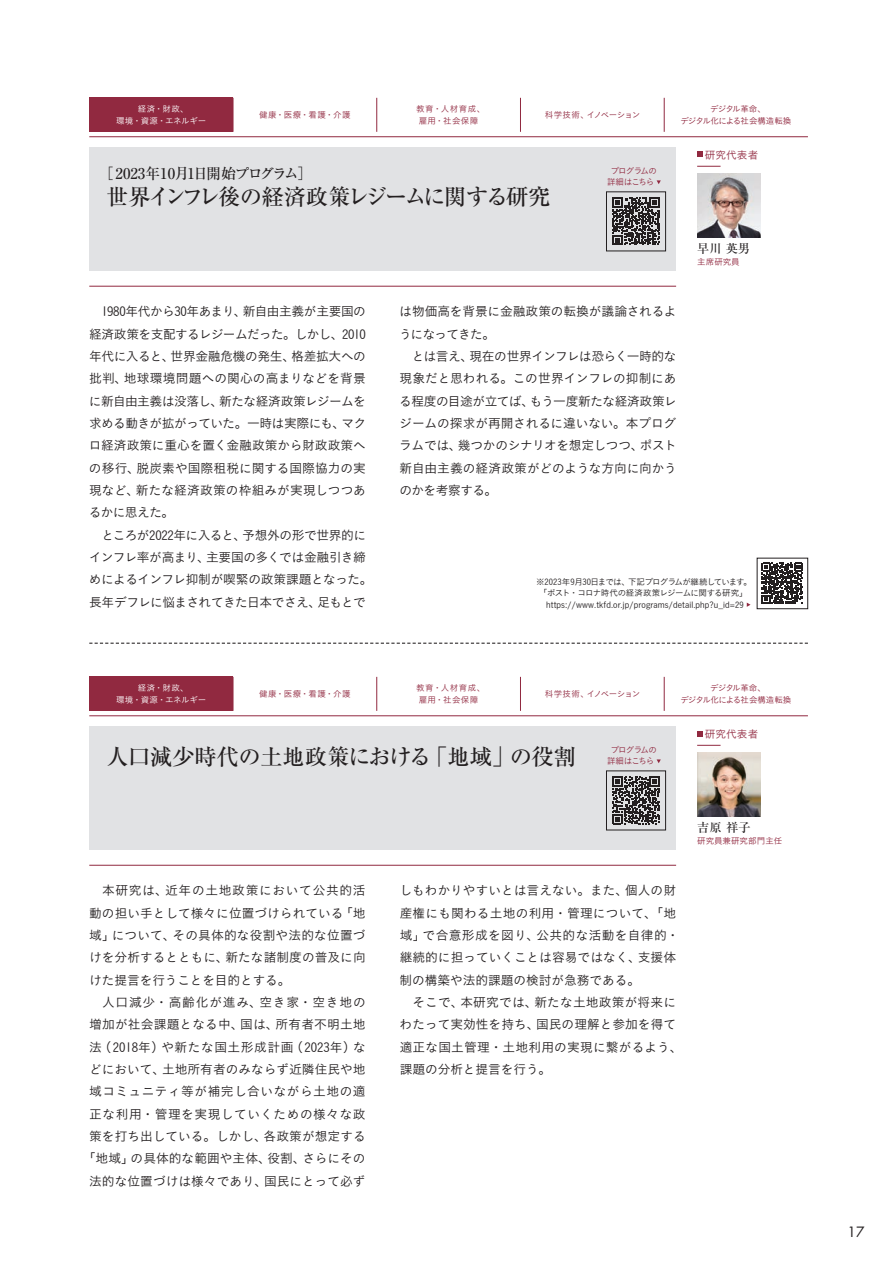
<style>
.page{position:relative;width:893px;height:1263px;background:#fff}
.page>*{position:absolute;margin:0;border:0;box-sizing:border-box;transform-origin:0 0}
.t1{font:500 22.35px "Ryumin Pro";letter-spacing:-.1em;color:#231f20}
.t2{font:500 22.35px "Ryumin Pro";letter-spacing:-.03em;color:#231f20}
.t3{font:500 14.85px "Ryumin Pro";letter-spacing:-.065em;color:#231f20}
.t4{font:13.8px "Futura";color:#231f20}
.t5{font:12.75px/22.4px "Koburina Go Std W3";color:#231f20;text-align:justify}
.t6{font:12.75px/22.4px "Koburina Go Std W3";letter-spacing:-.04em;color:#231f20;text-align:center}
.t7{font:500 12.15px "Ryumin Pro";letter-spacing:.01em;color:#231f20}
.t8{font:10.65px "Koburina Go Std W3";letter-spacing:.01em;color:#912940}
.t9{font:8.55px/11.7px "Koburina Go Std W3";letter-spacing:.01em;color:#231f20;text-align:center}
.t10{font:8.55px/11.7px "Koburina Go Std W3";letter-spacing:-.07em;color:#912940;text-align:center}
.t11{font:8.55px/11.7px "Koburina Go Std W3";letter-spacing:.02em;color:#fff;text-align:center}
.t12{font:8.55px/11.7px "Koburina Go Std W3";letter-spacing:.05em;color:#912940}
.t13{font:8.55px "Koburina Go Std W3";letter-spacing:-.02em;color:#912940}
.t14{font:8.55px/11.7px "Koburina Go Std W3";letter-spacing:-.11em;color:#912940;text-align:center}
.t15{font:8.55px "Koburina Go Std W3";letter-spacing:-.06em;color:#912940}
.t16{font:8.55px "Koburina Go Std W3";letter-spacing:.01em;color:#912940}
</style>
<div class="page">
<svg style="left:89px;top:643px;width:719px;height:1px"></svg>
<div style="left:89px;top:147px;width:587px;height:123px;background:#e1e2e4"></div>
<img style="left:697px;top:174px;width:64px;height:64px">
<svg style="left:612px;top:198px;width:48px;height:47px"></svg>
<div style="left:606px;top:192px;width:60px;height:59px;border:1px solid #231f20"></div>
<svg style="left:657px;top:180px;width:4px;height:4px"></svg>
<div style="left:89px;top:98px;width:144px;height:34px;background:#912940"></div>
<svg style="left:377px;top:98px;width:287px;height:34px"></svg>
<hr style="left:233px;top:98px;width:1px;height:34px;background:#912940">
<hr style="left:376px;top:98px;width:1px;height:34px;background:#912940">
<hr style="left:520px;top:98px;width:1px;height:34px;background:#912940">
<hr style="left:664px;top:98px;width:1px;height:34px;background:#912940">
<hr style="left:89px;top:286px;width:587px;height:1px;background:#912940">
<hr style="left:89px;top:136px;width:719px;height:1px;background:#912940">
<svg style="left:697px;top:152px;width:5px;height:5px"></svg>
<svg style="left:697px;top:166px;width:23px;height:1px"></svg>
<div style="left:89px;top:726px;width:587px;height:123px;background:#e1e2e4"></div>
<svg style="left:657px;top:759px;width:4px;height:4px"></svg>
<div style="left:89px;top:677px;width:144px;height:34px;background:#912940"></div>
<hr style="left:233px;top:677px;width:1px;height:34px;background:#912940">
<hr style="left:376px;top:677px;width:1px;height:34px;background:#912940">
<hr style="left:520px;top:677px;width:1px;height:34px;background:#912940">
<hr style="left:664px;top:677px;width:1px;height:34px;background:#912940">
<hr style="left:89px;top:865px;width:587px;height:1px;background:#912940">
<hr style="left:89px;top:715px;width:719px;height:1px;background:#912940">
<svg style="left:697px;top:731px;width:5px;height:5px"></svg>
<svg style="left:697px;top:745px;width:23px;height:1px"></svg>
<svg style="left:612px;top:777px;width:48px;height:47px"></svg>
<div style="left:606px;top:771px;width:60px;height:59px;border:1px solid #231f20"></div>
<svg style="left:762px;top:563px;width:41px;height:41px"></svg>
<div style="left:757px;top:558px;width:51px;height:51px;border:1px solid #231f20"></div>
<img style="left:697px;top:753px;width:64px;height:64px">
<p class="t11" style="left:116px;top:103px;width:92px">経済・財政、<br>環境・資源・エネルギー</p>
<p class="t13" style="left:259px;top:108px;width:93px">健康・医療・看護・介護</p>
<p class="t12" style="left:416px;top:103px;width:70px">教育・人材育成、雇用・社会保障</p>
<p class="t15" style="left:545px;top:108px;width:97px">科学技術、イノベーション</p>
<p class="t10" style="left:680px;top:103px;width:112px">デジタル革命、<br>デジタル化による社会構造転換</p>
<p class="t8" style="left:705px;top:146px;width:55px">研究代表者</p>
<p class="t3" style="left:99px;top:162px;width:215px">［ 2023年10月1日開始プログラム］</p>
<h1 class="t1" style="left:106px;top:179px;width:446px">世界インフレ後の経済政策レジームに関する研究</h1>
<p class="t14" style="left:607px;top:164px;width:51px">プログラムの詳細はこちら</p>
<p class="t7" style="left:697px;top:238px;width:55px">早川 英男</p>
<p class="t13" style="left:697px;top:256px;width:44px">主席研究員</p>
<p class="t5" style="left:89px;top:300px;width:279px;text-indent:13px">1980年代から30年あまり、新自由主義が主要国の経済政策を支配するレジームだった。しかし、2010年代に入ると、世界金融危機の発生、格差拡大への批判、地球環境問題への関心の高まりなどを背景に新自由主義は没落し、新たな経済政策レジームを求める動きが拡がっていた。一時は実際にも、マクロ経済政策に重心を置く金融政策から財政政策への移行、脱炭素や国際租税に関する国際協力の実現など、新たな経済政策の枠組みが実現しつつあるかに思えた。</p>
<p class="t6" style="left:89px;top:523px;width:285px">ところが2022年に入ると、予想外の形で世界的に<br>インフレ率が高まり、主要国の多くでは金融引き締めによるインフレ抑制が喫緊の政策課題となった。長年デフレに悩まされてきた日本でさえ、足もとで</p>
<p class="t5" style="left:399px;top:300px;width:279px">は物価高を背景に金融政策の転換が議論されるようになってきた。</p>
<p class="t5" style="left:399px;top:345px;width:279px;text-indent:13px">とは言え、現在の世界インフレは恐らく一時的な現象だと思われる。この世界インフレの抑制にある程度の目途が立てば、もう一度新たな経済政策レジームの探求が再開されるに違いない。本プログラムでは、幾つかのシナリオを想定しつつ、ポスト新自由主義の経済政策がどのような方向に向かうのかを考察する。</p>
<p class="t9" style="left:536px;top:575px;width:217px">※2023年9月30日までは、下記プログラムが継続しています。「ポスト・コロナ時代の経済政策レジームに関する研究」https://www.tkfd.or.jp/programs/detail.php?u_id=29</p>
<p class="t11" style="left:116px;top:682px;width:92px">経済・財政、<br>環境・資源・エネルギー</p>
<p class="t13" style="left:259px;top:687px;width:93px">健康・医療・看護・介護</p>
<p class="t12" style="left:416px;top:682px;width:70px">教育・人材育成、雇用・社会保障</p>
<p class="t15" style="left:545px;top:687px;width:97px">科学技術、イノベーション</p>
<p class="t10" style="left:680px;top:682px;width:112px">デジタル革命、<br>デジタル化による社会構造転換</p>
<p class="t8" style="left:705px;top:725px;width:55px">研究代表者</p>
<h1 class="t2" style="left:106px;top:739px;width:471px">人口減少時代の土地政策における「地域」の役割</h1>
<p class="t14" style="left:607px;top:743px;width:51px">プログラムの詳細はこちら</p>
<p class="t5" style="left:89px;top:879px;width:278px;text-indent:13px">本研究は、近年の土地政策において公共的活動の担い手として様々に位置づけられている「地域」について、その具体的な役割や法的な位置づけを分析するとともに、新たな諸制度の普及に向けた提言を行うことを目的とする。</p>
<p class="t5" style="left:83px;top:991px;width:284px;text-align:right">人口減少・高齢化が進み、空き家・空き地の<br>増加が社会課題となる中、国は、所有者不明土地法（2018年）や新たな国土形成計画（2023年）などにおいて、土地所有者のみならず近隣住民や地域コミュニティ等が補完し合いながら土地の適正な利用・管理を実現していくための様々な政策を打ち出している。しかし、各政策が想定する「地域」の具体的な範囲や主体、役割、さらにその法的な位置づけは様々であり、国民にとって必ず</p>
<p class="t5" style="left:399px;top:879px;width:281px;text-align:left">しもわかりやすいとは言えない。また、個人の財産権にも関わる土地の利用・管理について、「地域」で合意形成を図り、公共的な活動を自律的・継続的に担っていくことは容易ではなく、支援体制の構築や法的課題の検討が急務である。</p>
<p class="t5" style="left:400px;top:991px;width:284px;text-align:left;text-indent:13px">そこで、本研究では、新たな土地政策が将来にわたって実効性を持ち、国民の理解と参加を得て適正な国土管理・土地利用の実現に繋がるよう、課題の分析と提言を行う。</p>
<p class="t7" style="left:697px;top:817px;width:55px">吉原 祥子</p>
<p class="t16" style="left:697px;top:835px;width:87px">研究員兼研究部門主任</p>
<p class="t4" style="left:847px;top:1223px;width:19px">17</p>
</div>
